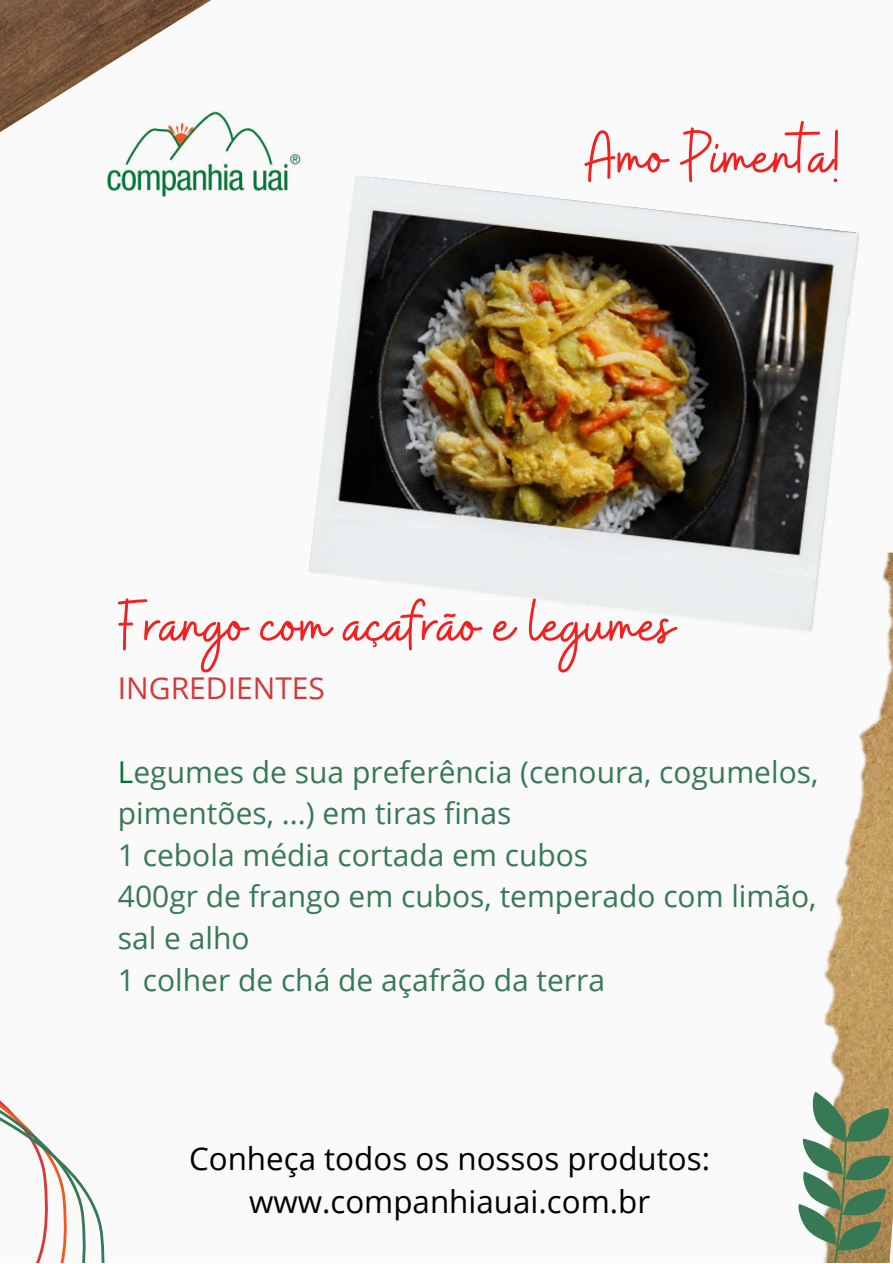
<style>
.page{position:relative;width:893px;height:1264px;background:#fff}
.page>*{position:absolute;margin:0;border:0;box-sizing:border-box;transform-origin:0 0}
.t1{font:72.3px "Buffalo";color:#f22020}
.t2{font:31.35px/43.8px "Open Sans";color:#000;text-align:center}
.t3{font:30px/41.5px "Open Sans";color:#377954}
.t4{font:30px "Open Sans";color:#d73739}
.s1{color:#007533}
</style>
<div class="page">
<div style="left:0;top:0;width:892px;height:1262px;background:#fafafa"></div>
<img style="left:106px;top:151px;width:196px;height:46px">
<img style="left:824px;top:552px;width:68px;height:538px">
<img style="left:0;top:0;width:272px;height:163px">
<svg style="left:798px;top:1090px;width:94px;height:172px"></svg>
<img style="left:308px;top:175px;width:551px;height:459px">
<svg style="left:0;top:1100px;width:105px;height:162px"></svg>
<h1 class="t1" style="left:585px;top:110px;width:256px">Amo Pimenta!</h1>
<h1 class="t1" style="left:118px;top:578px;width:558px">Frango com açafrão e legumes</h1>
<p class="t4" style="left:118px;top:667px;width:209px">INGREDIENTES</p>
<p class="t3" style="left:118px;top:750px;width:702px"><span class="s1">L</span>egumes de sua preferência (cenoura, cogumelos, pimentões, ...) em tiras finas<br>1 cebola média cortada em cubos<br>400gr de frango em cubos, temperado com limão, sal e alho<br>1 colher de chá de açafrão da terra</p>
<p class="t2" style="left:189px;top:1135px;width:522px">Conheça todos os nossos produtos: www.companhiauai.com.br</p>
</div>
